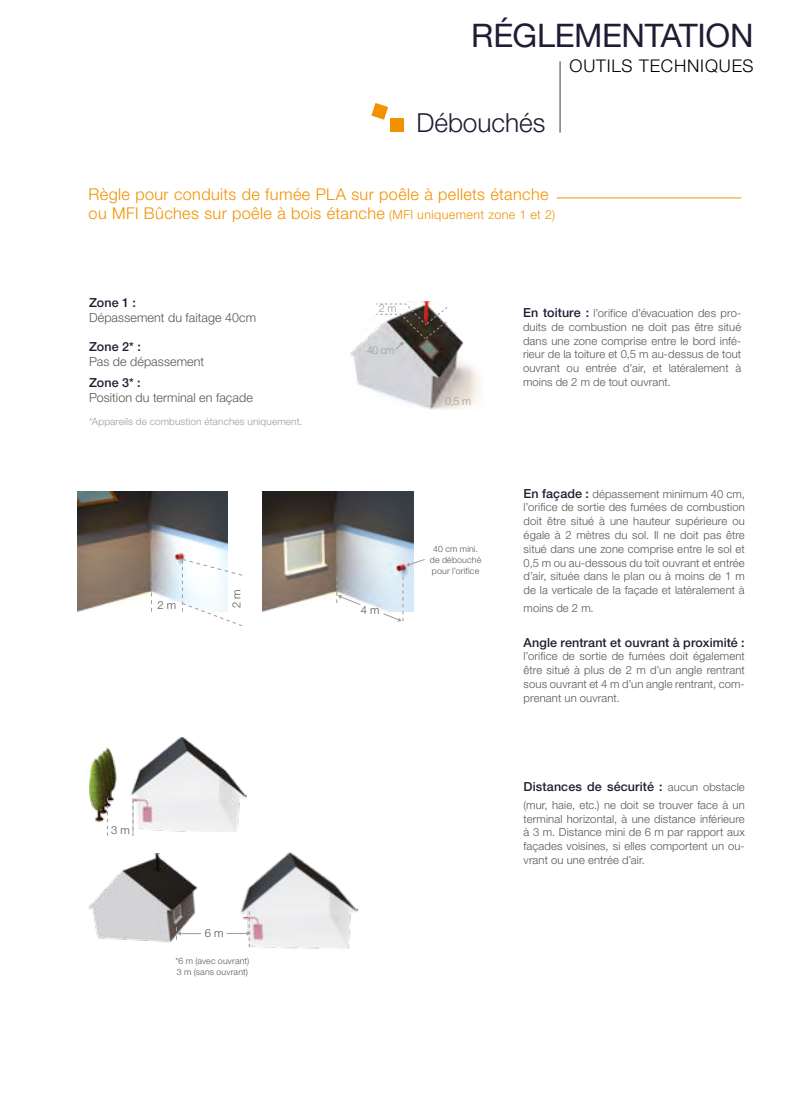
<style>
.page{position:relative;width:798px;height:1099px;background:#fff}
.page>*{position:absolute;margin:0;border:0;box-sizing:border-box;transform-origin:0 0}
.t1{font:32.5px "Helvetica Neue LT Std";letter-spacing:-.01em;color:#221b34}
.t2{font:300 26.25px "Helvetica Neue LT Std";letter-spacing:-.005em;color:#221b34}
.t3{font:300 17.5px "Helvetica Neue LT Std";letter-spacing:.045em;color:#000}
.t4{font:300 16.25px/18.8px "Helvetica Neue LT Std";letter-spacing:.025em;color:#f39200}
.t5{font:500 12.5px "Helvetica Neue LT Std";letter-spacing:.005em;color:#221b34}
.t6{font:300 12.5px "Helvetica Neue LT Std";letter-spacing:.005em;color:#575656}
.t7{font:300 11.25px/13.8px "Helvetica Neue LT Std";letter-spacing:.01em;color:#575656;text-align:justify}
.t8{font:300 10.75px "Helvetica Neue LT Std";color:#9d9c9c}
.t9{font:300 10.75px "Helvetica Neue LT Std";color:#9d9c9c;scale:.95 1}
.t10{font:300 10px "Helvetica Neue LT Std";letter-spacing:.015em;color:#9d9c9c}
.t11{font:300 8.75px/11.2px "Helvetica Neue LT Std";letter-spacing:.02em;color:#575656}
.s1{font-size:12.5px}
.s2{font-weight:500;font-size:12.5px;color:#221b34}
.s3{font-weight:300;font-size:11.25px;color:#575656}
</style>
<div class="page">
<img style="left:350px;top:302px;width:131px;height:107px">
<svg style="left:375px;top:303px;width:73px;height:47px"></svg>
<hr style="left:556px;top:198px;width:185px;height:1px;background:#f39200">
<img style="left:77px;top:491px;width:151px;height:120px">
<img style="left:263px;top:491px;width:150px;height:120px">
<img style="left:90px;top:737px;width:156px;height:94px">
<img style="left:89px;top:853px;width:109px;height:90px">
<img style="left:241px;top:852px;width:117px;height:97px">
<svg style="left:132px;top:798px;width:1px;height:38px"></svg>
<svg style="left:107px;top:798px;width:1px;height:38px"></svg>
<svg style="left:151px;top:577px;width:1px;height:34px"></svg>
<svg style="left:181px;top:558px;width:62px;height:68px"></svg>
<svg style="left:226px;top:911px;width:25px;height:36px"></svg>
<svg style="left:176px;top:927px;width:25px;height:12px"></svg>
<svg style="left:336px;top:577px;width:25px;height:28px"></svg>
<svg style="left:382px;top:558px;width:43px;height:63px"></svg>
<hr style="left:559px;top:61px;width:1px;height:72px;background:#323d47">
<svg style="left:371px;top:103px;width:17px;height:17px"></svg>
<div style="left:390px;top:118px;width:13px;height:14px;background:#f39200"></div>
<h1 class="t1" style="left:471px;top:16px;width:284px">RÉGLEMENTATION</h1>
<h3 class="t3" style="left:569px;top:55px;width:185px">OUTILS TECHNIQUES</h3>
<h2 class="t2" style="left:416px;top:106px;width:130px">Débouchés</h2>
<h3 class="t4" style="left:89px;top:184px;width:467px">Règle pour conduits de fumée PLA sur poêle à pellets étanche ou MFI Bûches sur poêle à bois étanche <span class="s1">(MFI uniquement zone 1 et 2)</span></h3>
<p class="t5" style="left:89px;top:295px;width:48px">Zone 1 :</p>
<p class="t6" style="left:89px;top:310px;width:169px">Dépassement du faitage 40cm</p>
<p class="t5" style="left:89px;top:339px;width:53px">Zone 2* :</p>
<p class="t6" style="left:89px;top:353px;width:117px">Pas de dépassement</p>
<p class="t5" style="left:89px;top:375px;width:53px">Zone 3* :</p>
<p class="t6" style="left:89px;top:390px;width:165px">Position du terminal en façade</p>
<p class="t10" style="left:89px;top:415px;width:215px">*Appareils de combustion étanches uniquement.</p>
<p class="t7" style="left:157px;top:598px;width:20px">2 m</p>
<p class="t7" style="left:229px;top:608px;width:20px;rotate:-90deg">2 m</p>
<p class="t7" style="left:111px;top:822px;width:20px">3 m</p>
<p class="t7" style="left:205px;top:926px;width:20px">6 m</p>
<p class="t11" style="left:175px;top:954px;width:75px">*6 m (avec ouvrant)<br>3 m (sans ouvrant)</p>
<p class="t8" style="left:379px;top:302px;width:19px">2 m</p>
<p class="t9" style="left:367px;top:343px;width:30px">40 cm</p>
<p class="t8" style="left:445px;top:394px;width:27px">0,5 m</p>
<p class="t7" style="left:360px;top:602px;width:20px">4 m</p>
<p class="t11" style="left:429px;top:543px;width:53px;text-align:center">40 cm mini. de débouché pour l’orifice</p>
<p class="t7" style="left:523px;top:306px;width:220px"><span class="s2">En toiture :</span> l’orifice d’évacuation des pro&shy;duits de combustion ne doit pas être situé dans une zone comprise entre le bord infé&shy;rieur de la toiture et 0,5 m au-dessus de tout ouvrant ou entrée d’air, et latéralement à moins de 2 m de tout ouvrant.</p>
<p class="t7" style="left:523px;top:486px;width:222px"><span class="s2">En façade :</span> dépassement minimum 40 cm, l’orifice de sortie des fumées de combustion doit être situé à une hauteur supérieure ou égale à 2 mètres du sol. Il ne doit pas être situé dans une zone comprise entre le sol et 0,5 m ou au-dessous du toit ouvrant et entrée d’air, située dans le plan ou à moins de 1 m de la verticale de la façade et latéralement à</p>
<p class="t7" style="left:523px;top:601px;width:72px">moins de 2 m.</p>
<p class="t5" style="left:523px;top:634px;width:222px">Angle rentrant et ouvrant à proximité :</p>
<p class="t7" style="left:523px;top:649px;width:222px">l’orifice de sortie de fumées doit également être situé à plus de 2 m d’un angle rentrant sous ouvrant et 4 m d’un angle rentrant, com&shy;prenant un ouvrant.</p>
<p class="t5" style="left:523px;top:778px;width:222px">Distances de sécurité : <span class="s3">aucun obstacle</span></p>
<p class="t7" style="left:523px;top:797px;width:222px">(mur, haie, etc.) ne doit se trouver face à un terminal horizontal, à une distance inférieure à 3 m. Distance mini de 6 m par rapport aux façades voisines, si elles comportent un ou&shy;vrant ou une entrée d’air.</p>
</div>
